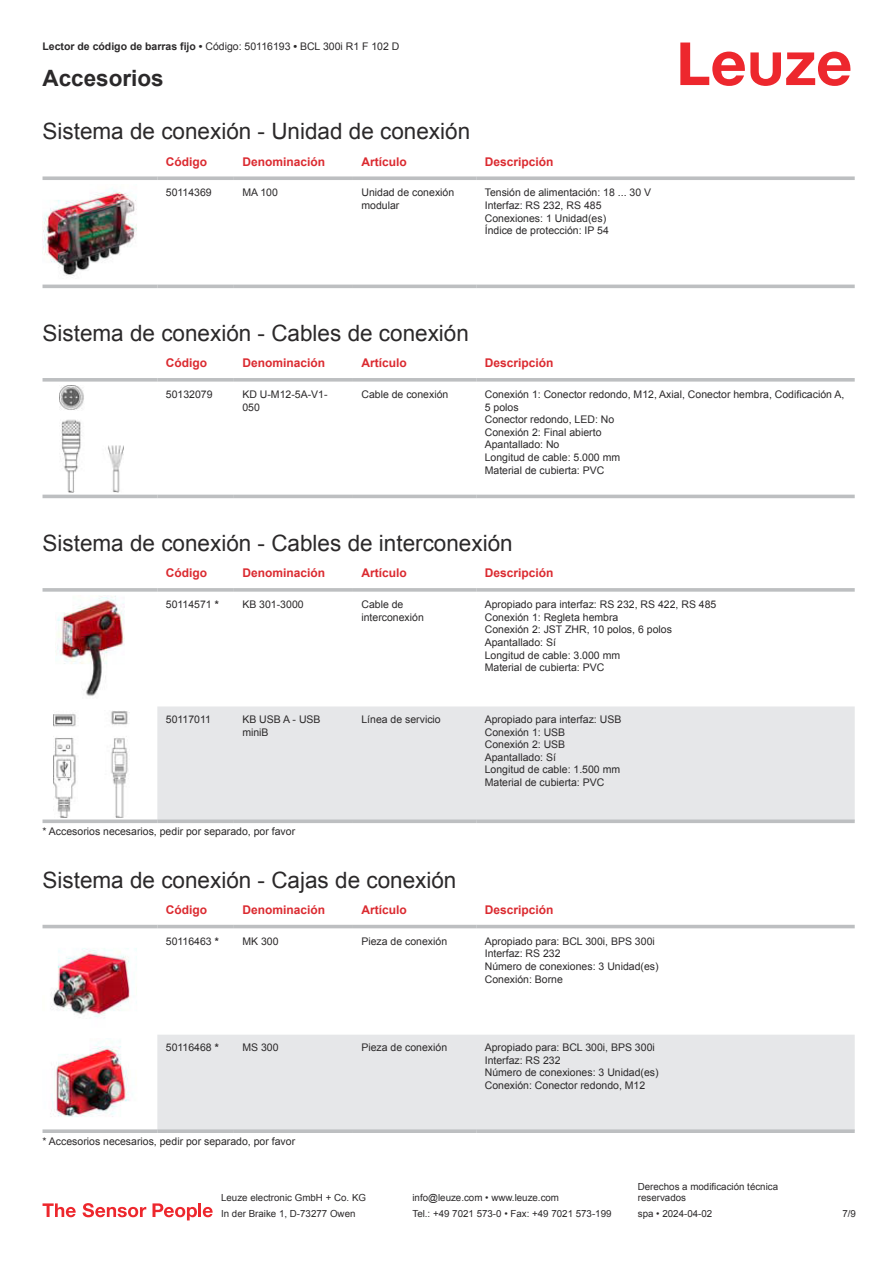
<style>
.page{position:relative;width:893px;height:1263px;background:#fff}
.page>*{position:absolute;margin:0;border:0;box-sizing:border-box;transform-origin:0 0}
.t1{font:22.5px "Arial";color:#2b292a}
.t2{font:700 22.5px "Arial";color:#2b292a}
.t3{font:700 12px "Arial";color:#db2a30}
.t4{font:10.5px/12.6px "Arial";color:#2b292a}
.t5{font:9.75px/11.7px "Arial";color:#2b292a}
.s1{font-weight:700}
</style>
<div class="page">
<svg style="left:680px;top:43px;width:170px;height:43px"></svg>
<svg style="left:43px;top:284px;width:812px;height:1px"></svg>
<svg style="left:43px;top:176px;width:114px;height:4px"></svg>
<svg style="left:157px;top:176px;width:77px;height:4px"></svg>
<svg style="left:234px;top:176px;width:119px;height:4px"></svg>
<svg style="left:353px;top:176px;width:123px;height:4px"></svg>
<svg style="left:476px;top:176px;width:379px;height:4px;background:#c4c6c8"></svg>
<hr style="left:43px;top:285px;width:114px;height:3px;background:#bdbfc1">
<hr style="left:157px;top:285px;width:77px;height:3px;background:#bdbfc1">
<hr style="left:234px;top:285px;width:119px;height:3px;background:#bdbfc1">
<hr style="left:353px;top:285px;width:123px;height:3px;background:#bdbfc1">
<hr style="left:476px;top:285px;width:379px;height:3px;background:#bdbfc1">
<img style="left:43px;top:187px;width:94px;height:89px">
<svg style="left:43px;top:385px;width:812px;height:114px"></svg>
<svg style="left:43px;top:378px;width:114px;height:4px"></svg>
<svg style="left:157px;top:378px;width:77px;height:4px"></svg>
<svg style="left:234px;top:378px;width:119px;height:4px"></svg>
<svg style="left:353px;top:378px;width:123px;height:4px"></svg>
<svg style="left:476px;top:378px;width:379px;height:4px;background:#c3c5c7"></svg>
<hr style="left:43px;top:495px;width:114px;height:3px;background:#bdbfc1">
<hr style="left:157px;top:495px;width:77px;height:3px;background:#bdbfc1">
<hr style="left:234px;top:495px;width:119px;height:3px;background:#bdbfc1">
<hr style="left:353px;top:495px;width:123px;height:3px;background:#bdbfc1">
<hr style="left:476px;top:495px;width:379px;height:3px;background:#bdbfc1">
<img style="left:59px;top:386px;width:65px;height:106px">
<div style="left:157px;top:706px;width:698px;height:113px;background:#e6e7e9"></div>
<svg style="left:43px;top:588px;width:114px;height:4px"></svg>
<svg style="left:157px;top:588px;width:77px;height:4px"></svg>
<svg style="left:234px;top:588px;width:119px;height:4px"></svg>
<svg style="left:353px;top:588px;width:123px;height:4px"></svg>
<svg style="left:476px;top:588px;width:379px;height:4px;background:#c3c5c7"></svg>
<svg style="left:43px;top:819px;width:114px;height:4px"></svg>
<svg style="left:157px;top:819px;width:77px;height:4px"></svg>
<svg style="left:234px;top:819px;width:119px;height:4px"></svg>
<svg style="left:353px;top:819px;width:123px;height:4px"></svg>
<svg style="left:476px;top:819px;width:379px;height:4px;background:#c2c4c6"></svg>
<img style="left:57px;top:596px;width:68px;height:100px">
<img style="left:53px;top:711px;width:77px;height:106px">
<svg style="left:43px;top:924px;width:812px;height:5px;fill:#eeefef"></svg>
<div style="left:157px;top:1035px;width:698px;height:94px;background:#e6e7e9"></div>
<hr style="left:43px;top:925px;width:114px;height:3px;background:#bdbfc1">
<hr style="left:157px;top:925px;width:77px;height:3px;background:#bdbfc1">
<hr style="left:234px;top:925px;width:119px;height:3px;background:#bdbfc1">
<hr style="left:353px;top:925px;width:123px;height:3px;background:#bdbfc1">
<hr style="left:476px;top:925px;width:379px;height:3px;background:#bdbfc1">
<svg style="left:43px;top:1129px;width:114px;height:4px"></svg>
<svg style="left:157px;top:1129px;width:77px;height:4px"></svg>
<svg style="left:234px;top:1129px;width:119px;height:4px"></svg>
<svg style="left:353px;top:1129px;width:123px;height:4px"></svg>
<svg style="left:476px;top:1129px;width:379px;height:4px;background:#c1c3c5"></svg>
<img style="left:51px;top:948px;width:86px;height:71px">
<img style="left:51px;top:1040px;width:79px;height:77px">
<svg style="left:43px;top:1203px;width:33px;height:14px"></svg>
<svg style="left:83px;top:1203px;width:63px;height:14px"></svg>
<svg style="left:153px;top:1203px;width:44px;height:17px"></svg>
<hr style="left:198px;top:1203px;width:3px;height:14px;background:#ed272d">
<svg style="left:203px;top:1207px;width:10px;height:10px"></svg>
<p class="t4" style="left:43px;top:41px;width:358px"><span class="s1">Lector de código de barras fijo •</span> Código: 50116193 <span class="s1">•</span> BCL 300i R1 F 102 D</p>
<h1 class="t2" style="left:43px;top:70px;width:123px">Accesorios</h1>
<h1 class="t1" style="left:43px;top:123px;width:429px">Sistema de conexión - Unidad de conexión</h1>
<p class="t3" style="left:166px;top:157px;width:43px">Código</p>
<p class="t3" style="left:242px;top:157px;width:84px">Denominación</p>
<p class="t3" style="left:361px;top:157px;width:47px">Artículo</p>
<p class="t3" style="left:485px;top:157px;width:70px">Descripción</p>
<p class="t4" style="left:166px;top:187px;width:47px">50114369</p>
<p class="t4" style="left:242px;top:187px;width:37px">MA 100</p>
<p class="t4" style="left:361px;top:187px;width:94px">Unidad de conexión modular</p>
<p class="t4" style="left:485px;top:187px;width:168px">Tensión de alimentación: 18 ... 30 V<br>Interfaz: RS 232, RS 485<br>Conexiones: 1 Unidad(es)<br>Índice de protección: IP 54</p>
<h1 class="t1" style="left:43px;top:325px;width:428px">Sistema de conexión - Cables de conexión</h1>
<p class="t3" style="left:166px;top:358px;width:43px">Código</p>
<p class="t3" style="left:242px;top:358px;width:84px">Denominación</p>
<p class="t3" style="left:361px;top:358px;width:47px">Artículo</p>
<p class="t3" style="left:485px;top:358px;width:70px">Descripción</p>
<p class="t4" style="left:166px;top:389px;width:48px">50132079</p>
<p class="t4" style="left:242px;top:389px;width:87px">KD U-M12-5A-V1-<br>050</p>
<p class="t4" style="left:361px;top:389px;width:88px">Cable de conexión</p>
<p class="t4" style="left:485px;top:389px;width:361px">Conexión 1: Conector redondo, M12, Axial, Conector hembra, Codificación A,<br>5 polos<br>Conector redondo, LED: No<br>Conexión 2: Final abierto<br>Apantallado: No<br>Longitud de cable: 5.000 mm<br>Material de cubierta: PVC</p>
<h1 class="t1" style="left:43px;top:535px;width:472px">Sistema de conexión - Cables de interconexión</h1>
<p class="t3" style="left:166px;top:568px;width:43px">Código</p>
<p class="t3" style="left:242px;top:568px;width:84px">Denominación</p>
<p class="t3" style="left:361px;top:568px;width:47px">Artículo</p>
<p class="t3" style="left:485px;top:568px;width:70px">Descripción</p>
<p class="t4" style="left:166px;top:599px;width:54px">50114571 <span class="s1">*</span></p>
<p class="t4" style="left:242px;top:599px;width:63px">KB 301-3000</p>
<p class="t4" style="left:361px;top:599px;width:64px">Cable de interconexión</p>
<p class="t4" style="left:485px;top:599px;width:233px">Apropiado para interfaz: RS 232, RS 422, RS 485<br>Conexión 1: Regleta hembra<br>Conexión 2: JST ZHR, 10 polos, 6 polos<br>Apantallado: Sí<br>Longitud de cable: 3.000 mm<br>Material de cubierta: PVC</p>
<p class="t4" style="left:166px;top:714px;width:47px">50117011</p>
<p class="t4" style="left:242px;top:714px;width:80px">KB USB A - USB miniB</p>
<p class="t4" style="left:361px;top:714px;width:81px">Línea de servicio</p>
<p class="t4" style="left:485px;top:714px;width:138px">Apropiado para interfaz: USB<br>Conexión 1: USB<br>Conexión 2: USB<br>Apantallado: Sí<br>Longitud de cable: 1.500 mm<br>Material de cubierta: PVC</p>
<p class="t4" style="left:43px;top:826px;width:254px">* Accesorios necesarios, pedir por separado, por favor</p>
<h1 class="t1" style="left:43px;top:871px;width:415px">Sistema de conexión - Cajas de conexión</h1>
<p class="t3" style="left:166px;top:905px;width:43px">Código</p>
<p class="t3" style="left:242px;top:905px;width:84px">Denominación</p>
<p class="t3" style="left:361px;top:905px;width:47px">Artículo</p>
<p class="t3" style="left:485px;top:905px;width:70px">Descripción</p>
<p class="t4" style="left:166px;top:936px;width:54px">50116463 <span class="s1">*</span></p>
<p class="t4" style="left:242px;top:936px;width:38px">MK 300</p>
<p class="t4" style="left:361px;top:936px;width:87px">Pieza de conexión</p>
<p class="t4" style="left:485px;top:936px;width:175px">Apropiado para: BCL 300i, BPS 300i<br>Interfaz: RS 232<br>Número de conexiones: 3 Unidad(es)<br>Conexión: Borne</p>
<p class="t4" style="left:166px;top:1042px;width:54px">50116468 <span class="s1">*</span></p>
<p class="t4" style="left:242px;top:1042px;width:38px">MS 300</p>
<p class="t4" style="left:361px;top:1042px;width:87px">Pieza de conexión</p>
<p class="t4" style="left:485px;top:1042px;width:175px">Apropiado para: BCL 300i, BPS 300i<br>Interfaz: RS 232<br>Número de conexiones: 3 Unidad(es)<br>Conexión: Conector redondo, M12</p>
<p class="t4" style="left:43px;top:1136px;width:254px">* Accesorios necesarios, pedir por separado, por favor</p>
<p class="t5" style="left:221px;top:1193px;width:146px">Leuze electronic GmbH + Co. KG</p>
<p class="t5" style="left:412px;top:1193px;width:148px">info@leuze.com • www.leuze.com</p>
<p class="t5" style="left:638px;top:1181px;width:142px">Derechos a modificación técnica reservados</p>
<p class="t5" style="left:221px;top:1209px;width:136px">In der Braike 1, D-73277 Owen</p>
<p class="t5" style="left:412px;top:1209px;width:201px">Tel.: +49 7021 573-0 • Fax: +49 7021 573-199</p>
<p class="t5" style="left:638px;top:1209px;width:76px">spa • 2024-04-02</p>
<p class="t5" style="left:842px;top:1209px;width:15px">7 /9</p>
</div>
